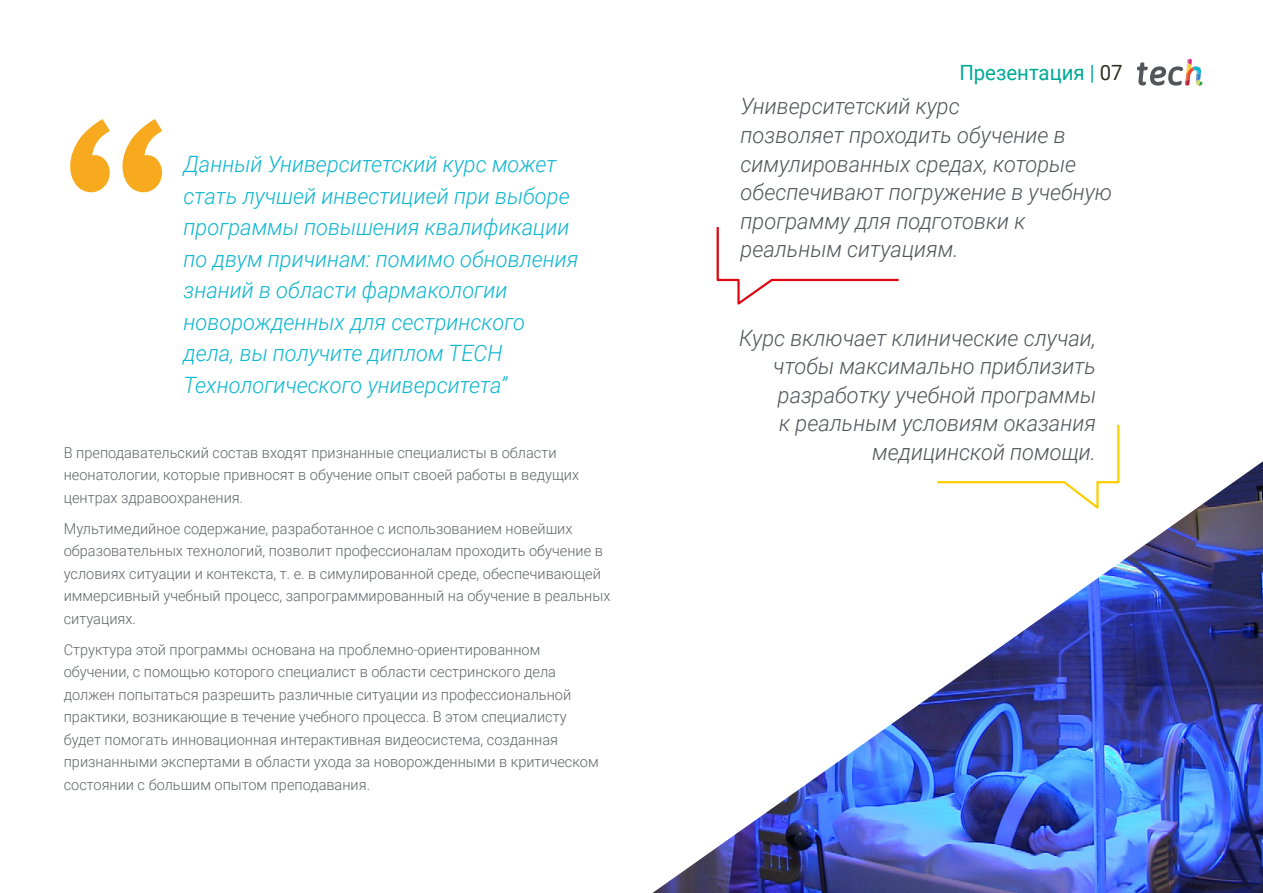
<style>
.page{position:relative;width:1263px;height:893px;background:#fff}
.page>*{position:absolute;margin:0;border:0;box-sizing:border-box;transform-origin:0 0}
.t1{font:italic 300 22.5px/28.5px "Roboto";color:#52555b;text-align:right}
.t2{font:italic 300 22.5px/31.5px "Roboto";color:#0fb6cf}
.t3{font:21px "Roboto";color:#00a996}
.t4{font:300 15px/22.5px "Roboto";color:#61646a}
.s1{color:#312e20}
</style>
<div class="page">
<img style="left:652px;top:461px;width:611px;height:432px">
<svg style="left:70px;top:119px;width:92px;height:73px"></svg>
<svg style="left:1137px;top:59px;width:65px;height:27px"></svg>
<svg style="left:935px;top:424px;width:185px;height:88px"></svg>
<svg style="left:716px;top:227px;width:183px;height:78px"></svg>
<p class="t2" style="left:184px;top:147px;width:396px">Данный Университетский курс может стать лучшей инвестицией при выборе программы повышения квалификации по двум причинам: помимо обновления знаний в области фармакологии новорожденных для сестринского дела, вы получите диплом TECH Технологического университета”</p>
<p class="t4" style="left:64px;top:441px;width:517px">В преподавательский состав входят признанные специалисты в области неонатологии, которые привносят в обучение опыт своей работы в ведущих центрах здравоохранения.</p>
<p class="t4" style="left:64px;top:517px;width:548px">Мультимедийное содержание, разработанное с использованием новейших образовательных технологий, позволит профессионалам проходить обучение в условиях ситуации и контекста, т. е. в симулированной среде, обеспечивающей иммерсивный учебный процесс, запрограммированный на обучение в реальных ситуациях.</p>
<p class="t4" style="left:64px;top:638px;width:536px">Структура этой программы основана на проблемно-ориентированном обучении, с помощью которого специалист в области сестринского дела должен попытаться разрешить различные ситуации из профессиональной практики, возникающие в течение учебного процесса. В этом специалисту будет помогать инновационная интерактивная видеосистема, созданная признанными экспертами в области ухода за новорожденными в критическом состоянии с большим опытом преподавания.</p>
<h2 class="t3" style="left:959px;top:57px;width:165px">Презентация | <span class="s1">07</span></h2>
<h1 class="t1" style="left:741px;top:91px;width:373px;text-align:left">Университетский курс<br>позволяет проходить обучение в симулированных средах, которые обеспечивают погружение в учебную программу для подготовки к реальным ситуациям.</h1>
<h1 class="t1" style="left:739px;top:323px;width:359px">Курс включает клинические случаи, чтобы максимально приблизить разработку учебной программы<br>к реальным условиям оказания медицинской помощи.</h1>
</div>
